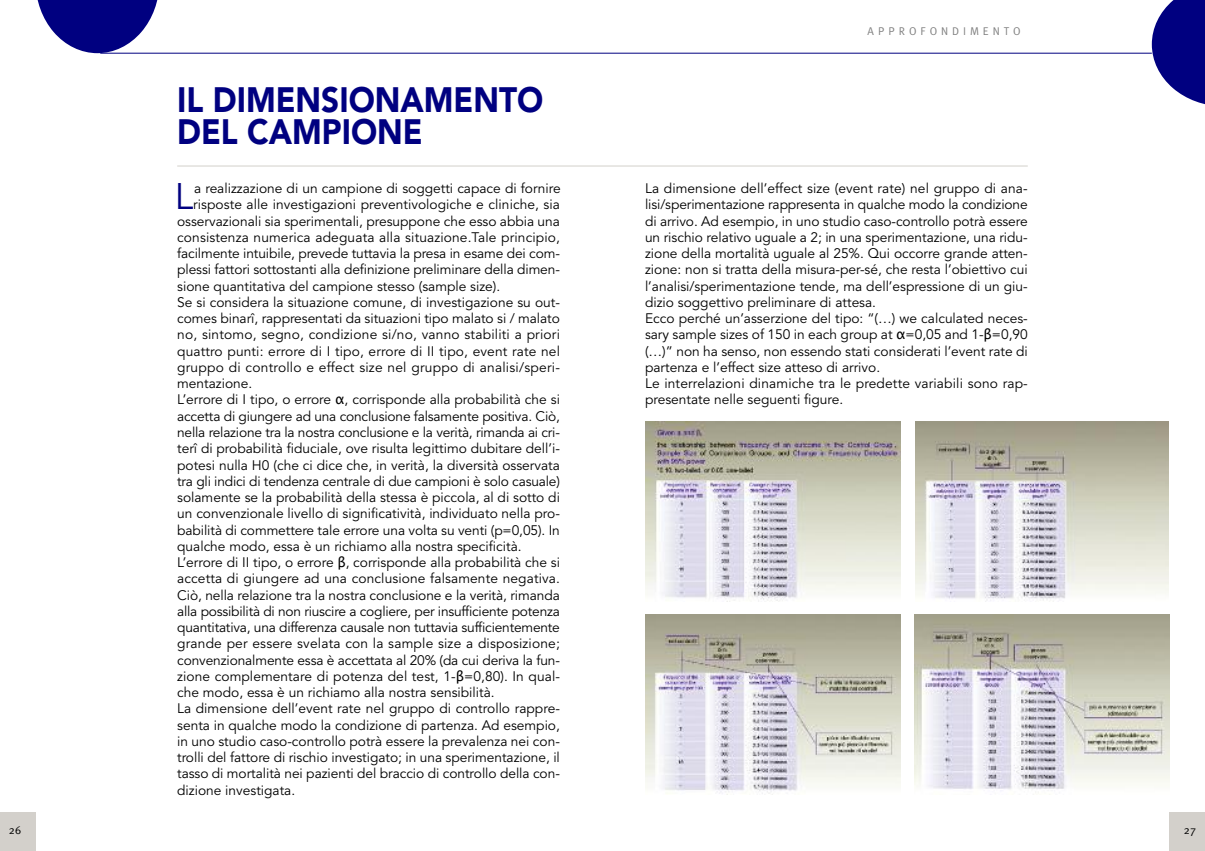
<style>
.page{position:relative;width:1205px;height:851px;background:#fff}
.page>*{position:absolute;margin:0;border:0;box-sizing:border-box;transform-origin:0 0}
.t1{font:36.62px "Avenir";color:#000080}
.t2{font:900 35px/32.5px "Avenir";color:#000080;scale:.9 1}
.t3{font:13.75px/16.2px "Avenir";color:#000}
.t4{font:11.25px "Meta";letter-spacing:.355em;color:#808080}
.t5{font:11.25px "Meta";color:#000}
.s1{font-family:"Lucida Grande"}
</style>
<div class="page">
<div style="left:1169px;top:812px;width:36px;height:38px;background:#d3d0cb"></div>
<div style="left:0;top:812px;width:35px;height:38px;background:#d3d0cb"></div>
<svg style="left:1152px;top:0;width:53px;height:105px"></svg>
<svg style="left:37px;top:0;width:122px;height:53px"></svg>
<hr style="left:100px;top:53px;width:1052px;height:1px;background:#000080">
<hr style="left:177px;top:166px;width:851px;height:1px;background:#d3d0cb">
<img style="left:645px;top:422px;width:255px;height:179px">
<img style="left:915px;top:422px;width:254px;height:179px">
<img style="left:645px;top:614px;width:255px;height:180px">
<img style="left:914px;top:614px;width:255px;height:175px">
<h2 class="t2" style="left:177px;top:86px;width:408px">IL DIMENSIONAMENTO<br>DEL CAMPIONE</h2>
<h1 class="t1" style="left:175px;top:181px;width:20px">L</h1>
<p class="t3" style="left:194px;top:181px;width:368px">a realizzazione di un campione di soggetti capace di fornire</p>
<p class="t3" style="left:193px;top:197px;width:368px">risposte alle investigazioni preventivologiche e cliniche, sia</p>
<p class="t3" style="left:177px;top:214px;width:384px">osservazionali sia sperimentali, presuppone che esso abbia una</p>
<p class="t3" style="left:177px;top:230px;width:384px">consistenza numerica adeguata alla situazione.Tale principio,</p>
<p class="t3" style="left:177px;top:246px;width:384px">facilmente intuibile, prevede tuttavia la presa in esame dei com-</p>
<p class="t3" style="left:177px;top:262px;width:384px">plessi fattori sottostanti alla definizione preliminare della dimen-</p>
<p class="t3" style="left:177px;top:279px;width:325px">sione quantitativa del campione stesso (sample size).</p>
<p class="t3" style="left:177px;top:295px;width:384px">Se si considera la situazione comune, di investigazione su out-</p>
<p class="t3" style="left:177px;top:311px;width:384px">comes binarî, rappresentati da situazioni tipo malato si / malato</p>
<p class="t3" style="left:177px;top:327px;width:384px">no, sintomo, segno, condizione si/no, vanno stabiliti a priori</p>
<p class="t3" style="left:177px;top:344px;width:384px">quattro punti: errore di I tipo, errore di II tipo, event rate nel</p>
<p class="t3" style="left:177px;top:360px;width:384px">gruppo di controllo e effect size nel gruppo di analisi/speri-</p>
<p class="t3" style="left:177px;top:376px;width:77px">mentazione.</p>
<p class="t3" style="left:177px;top:392px;width:384px">L’errore di I tipo, o errore <span class="s1">α</span>, corrisponde alla probabilità che si</p>
<p class="t3" style="left:177px;top:409px;width:384px">accetta di giungere ad una conclusione falsamente positiva. Ciò,</p>
<p class="t3" style="left:177px;top:425px;width:384px">nella relazione tra la nostra conclusione e la verità, rimanda ai cri-</p>
<p class="t3" style="left:177px;top:441px;width:384px">terî di probabilità fiduciale, ove risulta legittimo dubitare dell’i-</p>
<p class="t3" style="left:177px;top:457px;width:384px">potesi nulla H0 (che ci dice che, in verità, la diversità osservata</p>
<p class="t3" style="left:177px;top:474px;width:384px">tra gli indici di tendenza centrale di due campioni è solo casuale)</p>
<p class="t3" style="left:177px;top:490px;width:384px">solamente se la probabilità della stessa è piccola, al di sotto di</p>
<p class="t3" style="left:177px;top:506px;width:384px">un convenzionale livello di significatività, individuato nella pro-</p>
<p class="t3" style="left:177px;top:522px;width:384px">babilità di commettere tale errore una volta su venti (p=0,05). In</p>
<p class="t3" style="left:177px;top:539px;width:346px">qualche modo, essa è un richiamo alla nostra specificità.</p>
<p class="t3" style="left:177px;top:555px;width:384px">L’errore di II tipo, o errore <span class="s1">β</span>, corrisponde alla probabilità che si</p>
<p class="t3" style="left:177px;top:571px;width:384px">accetta di giungere ad una conclusione falsamente negativa.</p>
<p class="t3" style="left:177px;top:587px;width:384px">Ciò, nella relazione tra la nostra conclusione e la verità, rimanda</p>
<p class="t3" style="left:177px;top:604px;width:384px">alla possibilità di non riuscire a cogliere, per insufficiente potenza</p>
<p class="t3" style="left:177px;top:620px;width:384px">quantitativa, una differenza causale non tuttavia sufficientemente</p>
<p class="t3" style="left:177px;top:636px;width:384px">grande per essere svelata con la sample size a disposizione;</p>
<p class="t3" style="left:177px;top:652px;width:384px">convenzionalmente essa è accettata al 20% (da cui deriva la fun-</p>
<p class="t3" style="left:177px;top:669px;width:384px">zione complementare di potenza del test, 1-<span class="s1">β</span>=0,80). In qual-</p>
<p class="t3" style="left:177px;top:685px;width:319px">che modo, essa è un richiamo alla nostra sensibilità.</p>
<p class="t3" style="left:177px;top:701px;width:384px">La dimensione dell’event rate nel gruppo di controllo rappre-</p>
<p class="t3" style="left:177px;top:717px;width:384px">senta in qualche modo la condizione di partenza. Ad esempio,</p>
<p class="t3" style="left:177px;top:734px;width:384px">in uno studio caso-controllo potrà essere la prevalenza nei con-</p>
<p class="t3" style="left:177px;top:750px;width:384px">trolli del fattore di rischio investigato; in una sperimentazione, il</p>
<p class="t3" style="left:177px;top:766px;width:384px">tasso di mortalità nei pazienti del braccio di controllo della con-</p>
<p class="t3" style="left:177px;top:782px;width:120px">dizione investigata.</p>
<p class="t4" style="left:867px;top:25px;width:155px">APPROFONDIMENTO</p>
<p class="t3" style="left:645px;top:181px;width:384px">La dimensione dell’effect size (event rate) nel gruppo di ana&shy;lisi/sperimentazione rappresenta in qualche modo la condizione di arrivo. Ad esempio, in uno studio caso-controllo potrà essere un rischio relativo uguale a 2; in una sperimentazione, una ridu&shy;zione della mortalità uguale al 25%. Qui occorre grande atten&shy;zione: non si tratta della misura-per-sé, che resta l’obiettivo cui l’analisi/sperimentazione tende, ma dell’espressione di un giu&shy;dizio soggettivo preliminare di attesa.<br>Ecco perché un’asserzione del tipo: “(…) we calculated neces&shy;sary sample sizes of 150 in each group at <span class="s1">α</span>=0,05 and 1-<span class="s1">β</span>=0,90 (…)” non ha senso, non essendo stati considerati l’event rate di partenza e l’effect size atteso di arrivo.<br>Le interrelazioni dinamiche tra le predette variabili sono rap&shy;presentate nelle seguenti figure.</p>
<p class="t5" style="left:9px;top:823px;width:14px">26</p>
<p class="t5" style="left:1184px;top:823px;width:14px">27</p>
</div>
